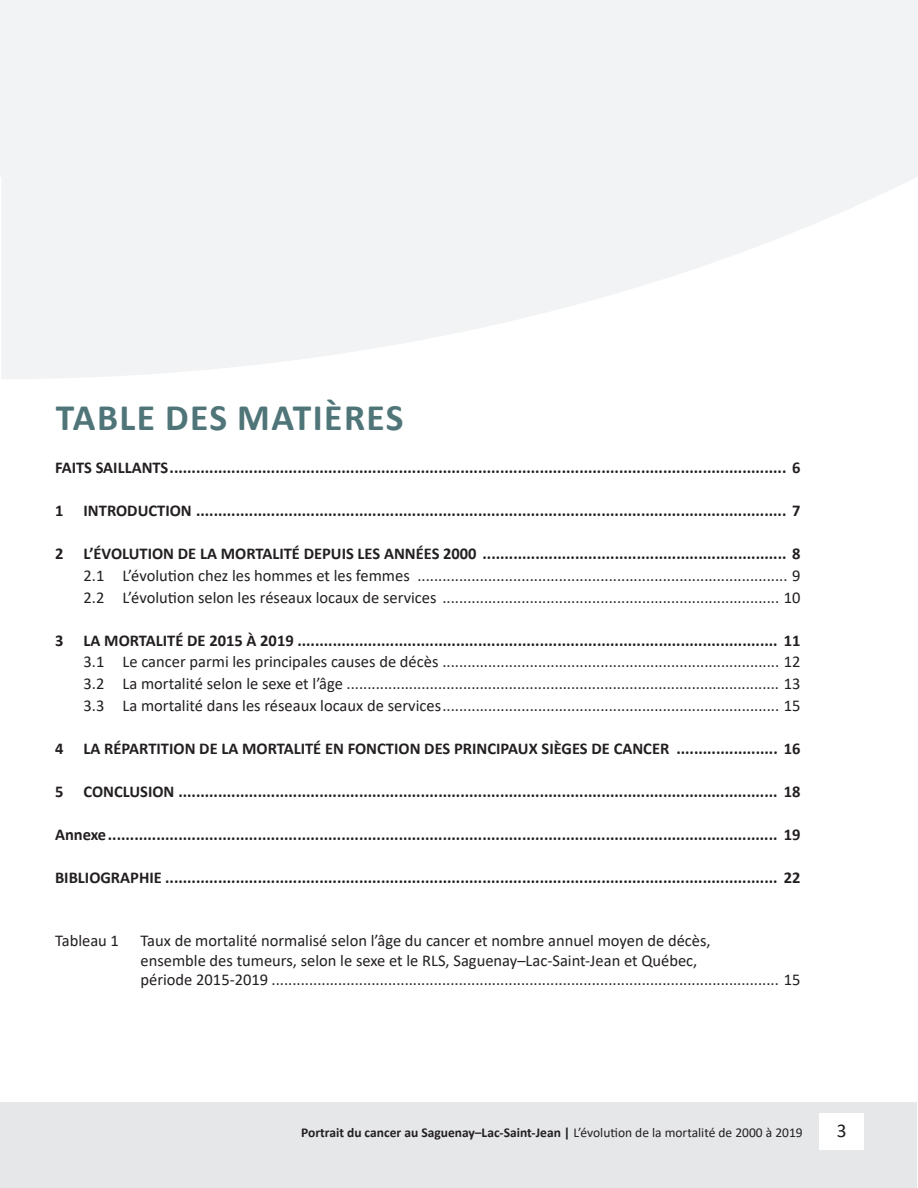
<style>
.page{position:relative;width:918px;height:1188px;background:#fff}
.page>*{position:absolute;margin:0;border:0;box-sizing:border-box;transform-origin:0 0}
.t1{font:700 37.5px "Calibri";letter-spacing:.04em;color:#507578}
.t2{font:19.5px "Calibri";color:#231f20}
.t3{font:700 16.5px "Calibri";color:#231f20}
.t4{font:16.5px/21.6px "Calibri";color:#231f20}
.t5{font:700 13.5px "Calibri";color:#231f20}
.s1{font-weight:400}
</style>
<div class="page">
<div style="left:1px;top:1102px;width:916px;height:86px;background:#e6e7e9"></div>
<div style="left:820px;top:1114px;width:44px;height:36px;background:#fff"></div>
<svg style="left:0;top:0;width:1px;height:177px"></svg>
<svg style="left:1px;top:0;width:917px;height:379px;fill:#f2f3f4"></svg>
<h1 class="t1" style="left:56px;top:391px;width:349px">TABLE DES MATIÈRES</h1>
<p class="t3" style="left:55px;top:456px;width:747px">FAITS SAILLANTS............................................................................................................................................ 6</p>
<p class="t3" style="left:55px;top:499px;width:747px">1 INTRODUCTION ...................................................................................................................................... 7</p>
<p class="t3" style="left:55px;top:542px;width:747px">2 L’ÉVOLUTION DE LA MORTALITÉ DEPUIS LES ANNÉES 2000 ..................................................................... 8</p>
<p class="t4" style="left:84px;top:564px;width:719px">2.1 L’évolution chez les hommes et les femmes ......................................................................................... 9<br>2.2 L’évolution selon les réseaux locaux de services ................................................................................. 10</p>
<p class="t3" style="left:55px;top:629px;width:747px">3 LA MORTALITÉ DE 2015 À 2019 ............................................................................................................. 11</p>
<p class="t4" style="left:84px;top:651px;width:719px;text-align:justify">3.1 Le cancer parmi les principales causes de décès ................................................................................. 12<br>3.2 La mortalité selon le sexe et l’âge ........................................................................................................ 13<br>3.3 La mortalité dans les réseaux locaux de services................................................................................. 15</p>
<p class="t3" style="left:55px;top:737px;width:747px">4 LA RÉPARTITION DE LA MORTALITÉ EN FONCTION DES PRINCIPAUX SIÈGES DE CANCER ....................... 16</p>
<p class="t3" style="left:55px;top:780px;width:747px">5 CONCLUSION ........................................................................................................................................ 18</p>
<p class="t3" style="left:55px;top:823px;width:747px">Annexe........................................................................................................................................................ 19</p>
<p class="t3" style="left:55px;top:866px;width:747px">BIBLIOGRAPHIE ........................................................................................................................................... 22</p>
<p class="t4" style="left:55px;top:929px;width:65px">Tableau 1</p>
<p class="t4" style="left:141px;top:931px;width:662px;line-height:19.5px">Taux de mortalité normalisé selon l’âge du cancer et nombre annuel moyen de décès,<br>ensemble des tumeurs, selon le sexe et le RLS, Saguenay–Lac-Saint-Jean et Québec,<br>période 2015-2019 .......................................................................................................................... 15</p>
<p class="t5" style="left:301px;top:1123px;width:503px">Portrait du cancer au Saguenay–Lac-Saint-Jean | <span class="s1">L’évolution de la mortalité de 2000 à 2019</span></p>
<p class="t2" style="left:837px;top:1117px;width:11px">3</p>
</div>
